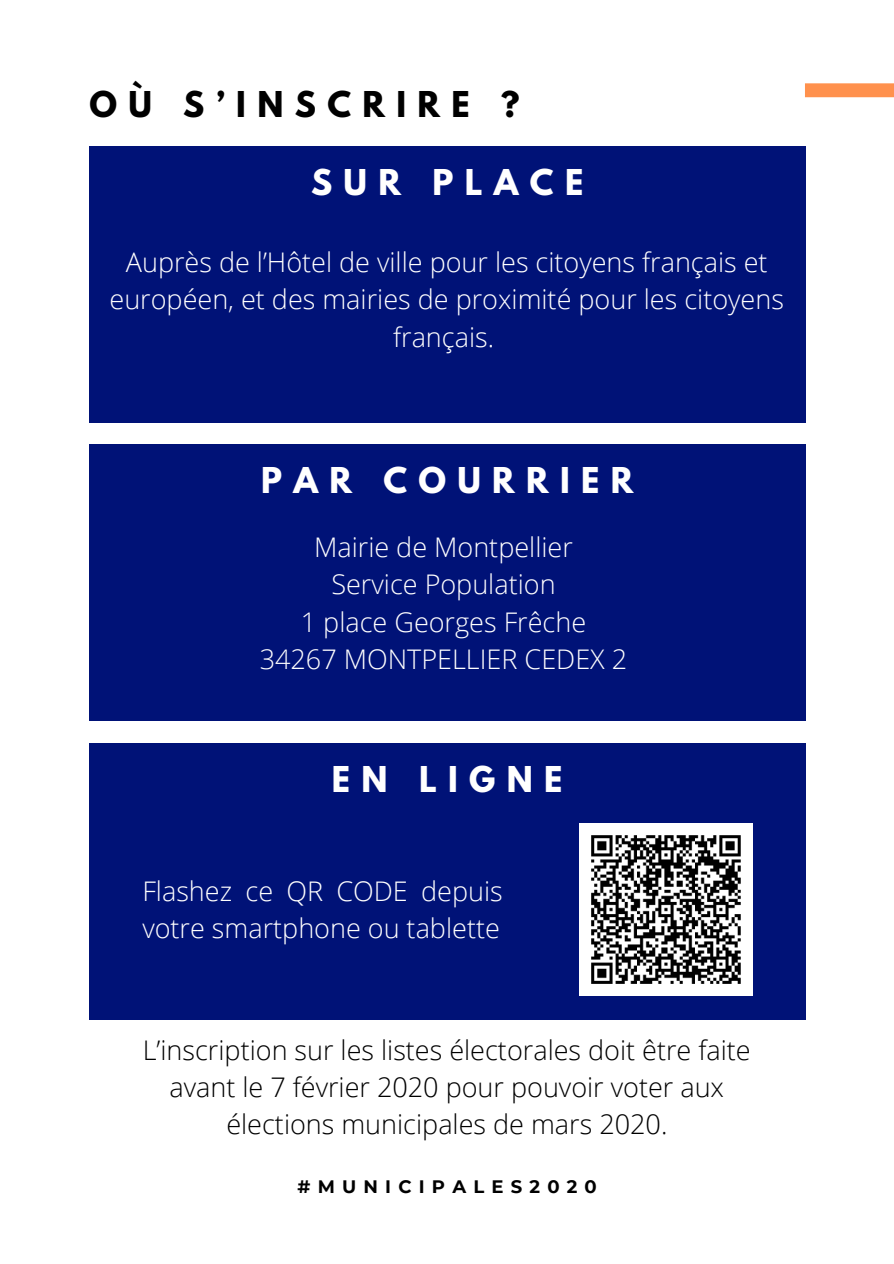
<style>
.page{position:relative;width:894px;height:1264px;background:#fff}
.page>*{position:absolute;margin:0;border:0;box-sizing:border-box;transform-origin:0 0}
.t1{font:700 31.5px "League Spartan";letter-spacing:.36em;color:#fff}
.t2{font:700 31.5px "League Spartan";letter-spacing:.36em;color:#000}
.t3{font:300 27px/37.2px "Open Sans";color:#fff;text-align:center}
.t4{font:300 27px/37.2px "Open Sans";color:#000;text-align:center}
.t5{font:700 18px "Montserrat";letter-spacing:.4em;color:#000}
</style>
<div class="page">
<div style="left:89px;top:743px;width:716px;height:276px;background:#001277"></div>
<img style="left:579px;top:823px;width:172px;height:172px">
<div style="left:89px;top:445px;width:716px;height:276px;background:#001277"></div>
<div style="left:89px;top:146px;width:716px;height:277px;background:#001277"></div>
<svg style="left:805px;top:83px;width:88px;height:14px"></svg>
<p class="t2" style="left:89px;top:89px;width:431px">OÙ S’INSCRIRE ?</p>
<p class="t1" style="left:311px;top:166px;width:274px">SUR PLACE</p>
<p class="t3" style="left:109px;top:243px;width:675px">Auprès de l’Hôtel de ville pour les citoyens français et européen, et des mairies de proximité pour les citoyens français.</p>
<p class="t1" style="left:261px;top:465px;width:374px">PAR COURRIER</p>
<p class="t3" style="left:259px;top:528px;width:369px">Mairie de Montpellier<br>Service Population<br>1 place Georges Frêche<br>34267 MONTPELLIER CEDEX 2</p>
<p class="t1" style="left:332px;top:763px;width:232px">EN LIGNE</p>
<p class="t3" style="left:142px;top:872px;width:362px;text-align:left">Flashez ce QR CODE depuis votre smartphone ou tablette</p>
<p class="t4" style="left:143px;top:1030px;width:609px">L’inscription sur les listes électorales doit être faite avant le 7 février 2020 pour pouvoir voter aux élections municipales de mars 2020.</p>
<p class="t5" style="left:297px;top:1175px;width:301px">#MUNICIPALES2020</p>
</div>
